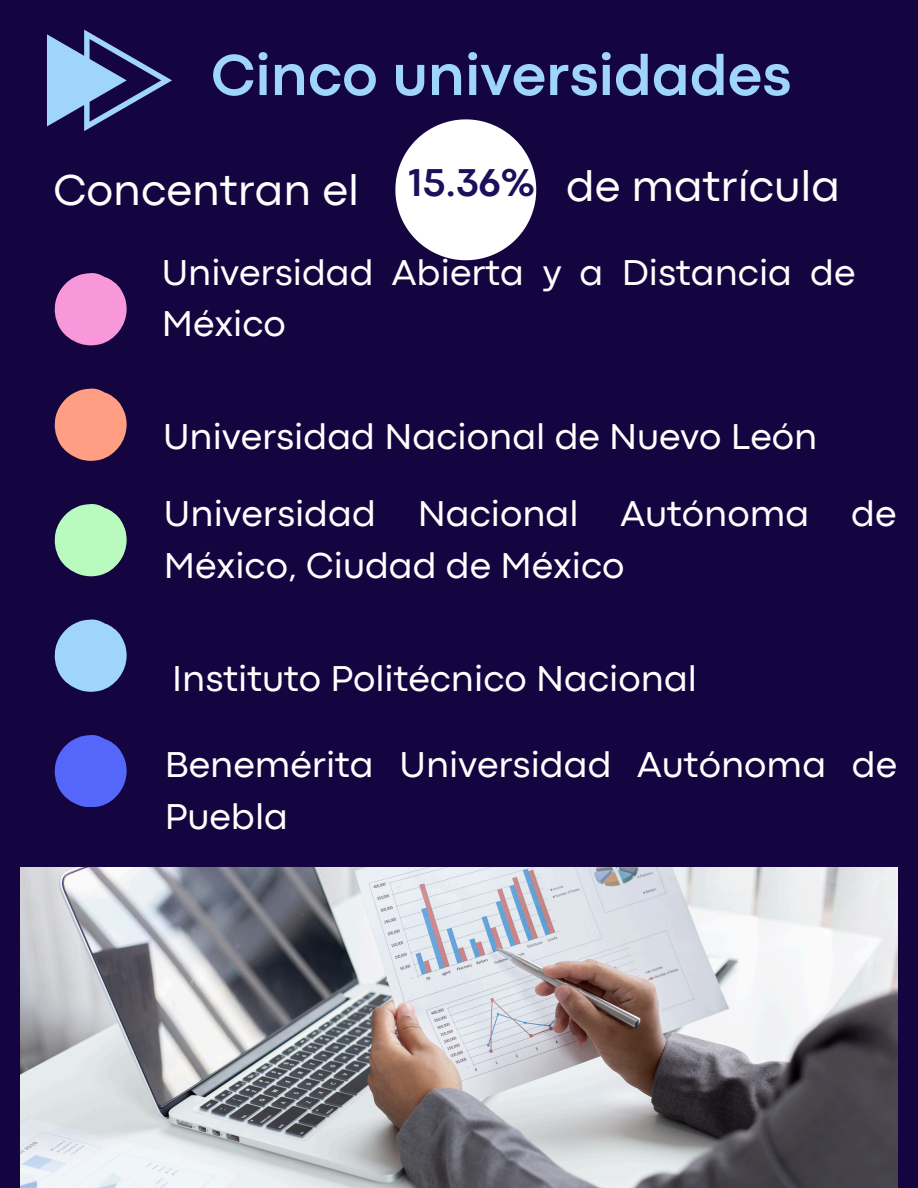
<style>
.page{position:relative;width:918px;height:1188px;background:#140540}
.page>*{position:absolute;margin:0;border:0;box-sizing:border-box;transform-origin:0 0}
.t1{font:700 60px "Codec Pro";color:#9ed5f8}
.t2{font:45px "Codec Pro";color:#fff}
.t3{font:700 40.5px "Codec Pro";color:#1e0f5b}
.t4{font:37.5px/51.8px "Codec Pro";color:#fff}
</style>
<div class="page">
<img style="left:21px;top:867px;width:876px;height:321px">
<svg style="left:54px;top:273px;width:73px;height:72px"></svg>
<svg style="left:54px;top:388px;width:73px;height:73px"></svg>
<svg style="left:54px;top:504px;width:73px;height:72px"></svg>
<svg style="left:54px;top:735px;width:73px;height:72px"></svg>
<svg style="left:54px;top:619px;width:73px;height:73px"></svg>
<svg style="left:395px;top:119px;width:141px;height:141px"></svg>
<svg style="left:47px;top:30px;width:125px;height:101px"></svg>
<h3 class="t1" style="left:211px;top:54px;width:582px">Cinco universidades</h3>
<p class="t2" style="left:53px;top:174px;width:307px">Concentran el</p>
<p class="t3" style="left:409px;top:169px;width:129px">15.36%</p>
<h3 class="t2" style="left:566px;top:170px;width:276px">de matrícula</h3>
<h2 class="t4" style="left:162px;top:249px;width:695px">Universidad Abierta y a Distancia de<br>México</h2>
<p class="t4" style="left:163px;top:414px;width:656px">Universidad Nacional de Nuevo León</p>
<p class="t4" style="left:164px;top:491px;width:734px">Universidad Nacional Autónoma de<br>México, Ciudad de México</p>
<h1 class="t4" style="left:172px;top:655px;width:527px">Instituto Politécnico Nacional</h1>
<p class="t4" style="left:165px;top:742px;width:734px">Benemérita Universidad Autónoma de<br>Puebla</p>
</div>
